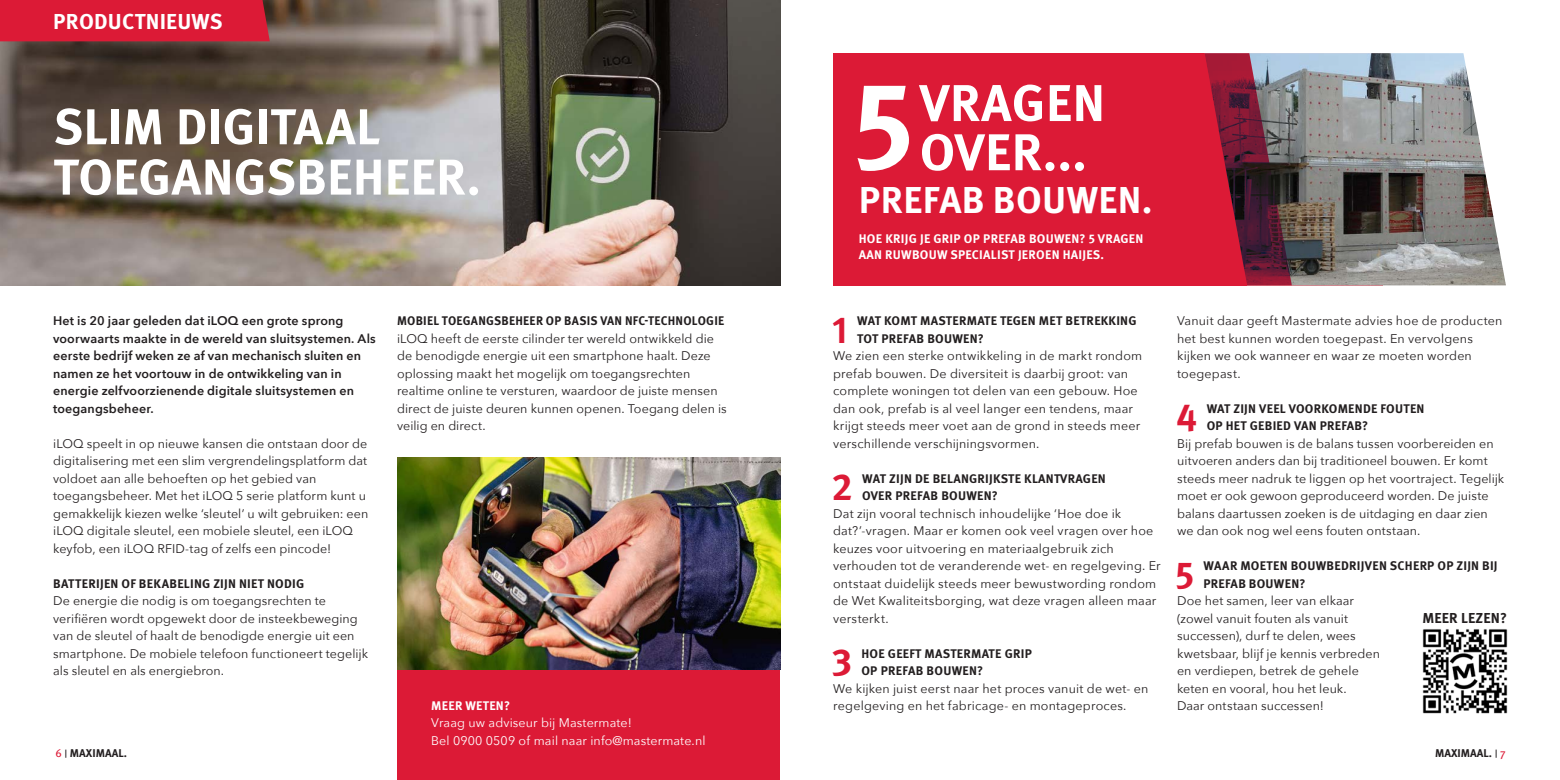
<style>
.page{position:relative;width:1560px;height:780px;background:#fff}
.page>*{position:absolute;margin:0;border:0;box-sizing:border-box;transform-origin:0 0}
.t1{font:700 122.38px "Meta OT";color:#fff}
.t2{font:700 51.62px "Meta OT";letter-spacing:.01em;color:#fff}
.MM-kop_Meta{font:700 50.25px/50.2px "Meta OT";letter-spacing:.005em;color:#fff}
.t3{font:700 37.62px "Meta OT";color:#dc1a36}
.t4{font:700 37.38px "Meta OT";letter-spacing:.01em;color:#fff}
.t5{font:700 21.62px "Meta OT";letter-spacing:.01em;color:#fff}
.t6{font:700 14.38px "Meta OT";letter-spacing:.01em;color:#231f20}
.MM-platte_tekst{font:12.5px/17.5px "Avenir Next";letter-spacing:.01em;color:#231f20}
.MM-tussenkopje{font:700 12.5px "Meta OT";letter-spacing:.02em;color:#231f20}
.MM-intro_tekst{font:600 12.5px/17.5px "Avenir Next";letter-spacing:.01em;color:#231f20}
.t7{font:700 12.5px/16.5px "Meta OT";letter-spacing:.02em;color:#fff}
.t8{font:12.5px "Avenir Next";letter-spacing:.01em;color:#fff}
.MM-tussenkopje-2{font:700 12.5px "Meta OT";letter-spacing:.02em;color:#231f20;scale:.96 1}
.t9{font:700 11.25px "Meta OT";color:#231f20}
.s1{font-weight:400;color:#dc1a36}
.s2{font-weight:400;font-size:8.5px}
</style>
<div class="page">
<div style="left:397px;top:670px;width:383px;height:110px;background:#dc1a36"></div>
<img style="left:0;top:0;width:780px;height:285px">
<div style="left:833px;top:53px;width:549px;height:232px;background:#dc1a36"></div>
<img style="left:1291px;top:53px;width:214px;height:232px">
<svg style="left:1204px;top:53px;width:87px;height:232px"></svg>
<img style="left:397px;top:457px;width:383px;height:213px">
<img style="left:1422px;top:629px;width:86px;height:85px">
<div style="left:0;top:0;width:270px;height:41px;background:#dc1a36"></div>
<p class="t5" style="left:53px;top:8px;width:171px">PRODUCTNIEUWS</p>
<p class="MM-kop_Meta" style="left:53px;top:103px;width:429px">SLIM DIGITAAL<br>TOEGANGSBEHEER.</p>
<p class="MM-intro_tekst" style="left:53px;top:312px;width:324px">Het is 20 jaar geleden dat iLOQ een grote sprong voorwaarts maakte in de wereld van sluitsystemen. Als eerste bedrijf weken ze af van mechanisch sluiten en namen ze het voortouw in de ontwikkeling van in energie zelfvoorzienende digitale sluitsystemen en toegangsbeheer.</p>
<p class="MM-platte_tekst" style="left:53px;top:434px;width:316px">iLOQ speelt in op nieuwe kansen die ontstaan door de digitalisering met een slim vergrendelingsplatform dat voldoet aan alle behoeften op het gebied van toegangsbeheer. Met het iLOQ 5 serie platform kunt u gemakkelijk kiezen welke ‘sleutel’ u wilt gebruiken: een iLOQ digitale sleutel, een mobiele sleutel, een iLOQ keyfob, een iLOQ RFID-tag of zelfs een pincode!</p>
<p class="MM-tussenkopje" style="left:53px;top:576px;width:252px">BATTERIJEN OF BEKABELING ZIJN NIET NODIG</p>
<p class="MM-platte_tekst" style="left:53px;top:591px;width:316px">De energie die nodig is om toegangsrechten te verifiëren wordt opgewekt door de insteekbeweging van de sleutel of haalt de benodigde energie uit een smartphone. De mobiele telefoon functioneert tegelijk als sleutel en als energiebron.</p>
<p class="MM-tussenkopje-2" style="left:397px;top:313px;width:342px">MOBIEL TOEGANGSBEHEER OP BASIS VAN NFC-TECHNOLOGIE</p>
<p class="MM-platte_tekst" style="left:397px;top:329px;width:331px">iLOQ heeft de eerste cilinder ter wereld ontwikkeld die de benodigde energie uit een smartphone haalt. Deze oplossing maakt het mogelijk om toegangsrechten realtime online te versturen, waardoor de juiste mensen direct de juiste deuren kunnen openen. Toegang delen is veilig en direct.</p>
<p class="t7" style="left:431px;top:697px;width:80px">MEER WETEN?</p>
<p class="t8" style="left:431px;top:712px;width:202px">Vraag uw adviseur bij Mastermate!</p>
<p class="t8" style="left:431px;top:730px;width:276px">Bel 0900 0509 of mail naar info@mastermate.nl</p>
<p class="t1" style="left:853px;top:52px;width:63px">5</p>
<p class="t2" style="left:919px;top:72px;width:187px">VRAGEN</p>
<p class="t2" style="left:919px;top:122px;width:169px">OVER...</p>
<p class="t4" style="left:858px;top:178px;width:295px">PREFAB BOUWEN.</p>
<p class="t7" style="left:858px;top:230px;width:286px">HOE KRIJG JE GRIP OP PREFAB BOUWEN? 5 VRAGEN<br>AAN RUWBOUW SPECIALIST JEROEN HAIJES.</p>
<p class="t3" style="left:832px;top:307px;width:17px">1</p>
<p class="MM-tussenkopje" style="left:857px;top:313px;width:281px">WAT KOMT MASTERMATE TEGEN MET BETREKKING</p>
<p class="MM-tussenkopje" style="left:857px;top:331px;width:128px">TOT PREFAB BOUWEN?</p>
<p class="MM-platte_tekst" style="left:833px;top:346px;width:310px">We zien een sterke ontwikkeling in de markt rondom</p>
<p class="MM-platte_tekst" style="left:833px;top:364px;width:296px">prefab bouwen. De diversiteit is daarbij groot: van</p>
<p class="MM-platte_tekst" style="left:833px;top:381px;width:306px">complete woningen tot delen van een gebouw. Hoe</p>
<p class="MM-platte_tekst" style="left:833px;top:399px;width:301px">dan ook, prefab is al veel langer een tendens, maar</p>
<p class="MM-platte_tekst" style="left:833px;top:416px;width:308px">krijgt steeds meer voet aan de grond in steeds meer</p>
<p class="MM-platte_tekst" style="left:833px;top:434px;width:208px">verschillende verschijningsvormen.</p>
<p class="t3" style="left:831px;top:465px;width:23px">2</p>
<p class="MM-tussenkopje" style="left:862px;top:471px;width:245px">WAT ZIJN DE BELANGRIJKSTE KLANTVRAGEN</p>
<p class="MM-tussenkopje" style="left:862px;top:488px;width:137px">OVER PREFAB BOUWEN?</p>
<p class="MM-platte_tekst" style="left:833px;top:504px;width:289px">Dat zijn vooral technisch inhoudelijke ‘Hoe doe ik</p>
<p class="MM-platte_tekst" style="left:833px;top:521px;width:322px">dat?’-vragen. Maar er komen ook veel vragen over hoe</p>
<p class="MM-platte_tekst" style="left:833px;top:539px;width:282px">keuzes voor uitvoering en materiaalgebruik zich</p>
<p class="MM-platte_tekst" style="left:833px;top:556px;width:329px">verhouden tot de veranderende wet- en regelgeving. Er</p>
<p class="MM-platte_tekst" style="left:833px;top:574px;width:324px">ontstaat duidelijk steeds meer bewustwording rondom</p>
<p class="MM-platte_tekst" style="left:833px;top:591px;width:325px">de Wet Kwaliteitsborging, wat deze vragen alleen maar</p>
<p class="MM-platte_tekst" style="left:833px;top:609px;width:57px">versterkt.</p>
<p class="t3" style="left:831px;top:640px;width:22px">3</p>
<p class="MM-tussenkopje" style="left:861px;top:646px;width:172px">HOE GEEFT MASTERMATE GRIP</p>
<p class="MM-tussenkopje" style="left:861px;top:663px;width:123px">OP PREFAB BOUWEN?</p>
<p class="MM-platte_tekst" style="left:833px;top:679px;width:316px">We kijken juist eerst naar het proces vanuit de wet- en</p>
<p class="MM-platte_tekst" style="left:833px;top:696px;width:295px">regelgeving en het fabricage- en montageproces.</p>
<p class="MM-platte_tekst" style="left:1176px;top:311px;width:327px">Vanuit daar geeft Mastermate advies hoe de producten het best kunnen worden toegepast. En vervolgens kijken we ook wanneer en waar ze moeten worden toegepast.</p>
<p class="t3" style="left:1175px;top:395px;width:23px">4</p>
<p class="MM-tussenkopje" style="left:1206px;top:401px;width:219px">WAT ZIJN VEEL VOORKOMENDE FOUTEN</p>
<p class="MM-tussenkopje" style="left:1206px;top:418px;width:163px">OP HET GEBIED VAN PREFAB?</p>
<p class="MM-platte_tekst" style="left:1176px;top:434px;width:318px">Bij prefab bouwen is de balans tussen voorbereiden en</p>
<p class="MM-platte_tekst" style="left:1176px;top:451px;width:312px">uitvoeren anders dan bij traditioneel bouwen. Er komt</p>
<p class="MM-platte_tekst" style="left:1176px;top:469px;width:329px">steeds meer nadruk te liggen op het voortraject. Tegelijk</p>
<p class="MM-platte_tekst" style="left:1176px;top:486px;width:313px">moet er ook gewoon geproduceerd worden. De juiste</p>
<p class="MM-platte_tekst" style="left:1176px;top:504px;width:312px">balans daartussen zoeken is de uitdaging en daar zien</p>
<p class="MM-platte_tekst" style="left:1176px;top:521px;width:245px">we dan ook nog wel eens fouten ontstaan.</p>
<p class="t3" style="left:1175px;top:552px;width:20px">5</p>
<p class="MM-tussenkopje" style="left:1203px;top:558px;width:295px">WAAR MOETEN BOUWBEDRIJVEN SCHERP OP ZIJN BIJ</p>
<p class="MM-tussenkopje" style="left:1203px;top:576px;width:103px">PREFAB BOUWEN?</p>
<p class="MM-platte_tekst" style="left:1176px;top:591px;width:178px">Doe het samen, leer van elkaar</p>
<p class="MM-platte_tekst" style="left:1176px;top:609px;width:173px">(zowel vanuit fouten als vanuit</p>
<p class="MM-platte_tekst" style="left:1176px;top:626px;width:180px">successen), durf te delen, wees</p>
<p class="MM-platte_tekst" style="left:1176px;top:644px;width:204px">kwetsbaar, blijf je kennis verbreden</p>
<p class="MM-platte_tekst" style="left:1176px;top:661px;width:183px">en verdiepen, betrek de gehele</p>
<p class="MM-platte_tekst" style="left:1176px;top:679px;width:171px">keten en vooral, hou het leuk.</p>
<p class="MM-platte_tekst" style="left:1176px;top:696px;width:148px">Daar ontstaan successen!</p>
<p class="t6" style="left:1421px;top:609px;width:86px">MEER LEZEN?</p>
<p class="t9" style="left:56px;top:746px;width:73px"><span class="s1">6</span> <span class="s2">|</span> MAXIMAAL.</p>
<p class="t9" style="left:1434px;top:746px;width:72px">MAXIMAAL. <span class="s2">|</span> <span class="s1">7</span></p>
</div>
